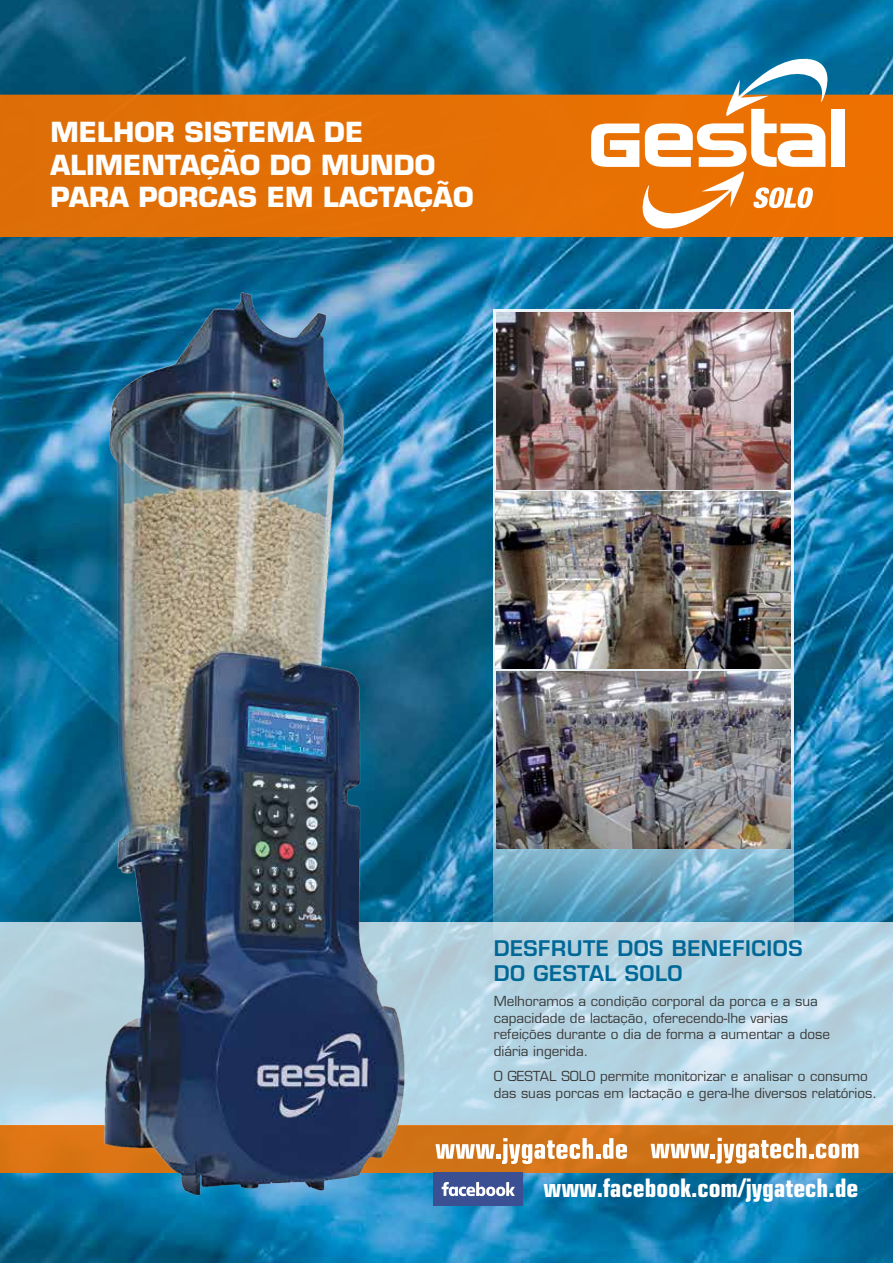
<style>
.page{position:relative;width:893px;height:1263px;background:#fff}
.page>*{position:absolute;margin:0;border:0;box-sizing:border-box;transform-origin:0 0}
.t1{font:700 27px/32.4px "Eurostile LT Std";color:#fff}
.t2{font:700 condensed 25.5px "Eurostile";color:#fff}
.t3{font:600 21px/25.2px "Eurostile LT Std";letter-spacing:.025em;color:#006897}
.t4{font:13.5px/16.5px "Eurostile LT Std";color:#3a3a39}
</style>
<div class="page">
<img style="left:0;top:0;width:893px;height:1263px">
<div style="left:0;top:94px;width:893px;height:143px;background:#e37006"></div>
<svg style="left:597px;top:922px;width:296px;height:204px;background:#b8d6e4"></svg>
<div style="left:0;top:1126px;width:893px;height:46px;background:#cc7118"></div>
<img style="left:0;top:237px;width:597px;height:994px">
<div style="left:831px;top:109px;width:13px;height:58px;background:#fff"></div>
<svg style="left:591px;top:58px;width:238px;height:171px"></svg>
<svg style="left:494px;top:310px;width:299px;height:683px;background:#96bfd2"></svg>
<img style="left:496px;top:313px;width:295px;height:176px">
<img style="left:496px;top:672px;width:295px;height:177px">
<svg style="left:651px;top:1138px;width:207px;height:25px"></svg>
<svg style="left:436px;top:1138px;width:191px;height:26px"></svg>
<div style="left:434px;top:1172px;width:89px;height:34px;background:#3b5093"></div>
<svg style="left:442px;top:1182px;width:73px;height:15px"></svg>
<img style="left:496px;top:491px;width:295px;height:178px">
<h1 class="t1" style="left:51px;top:116px;width:424px">MELHOR SISTEMA DE<br>ALIMENTAÇÃO DO MUNDO<br>PARA PORCAS EM LACTAÇÃO</h1>
<h3 class="t3" style="left:494px;top:935px;width:310px">DESFRUTE DOS BENEFICIOS<br>DO GESTAL SOLO</h3>
<p class="t4" style="left:494px;top:993px;width:338px">Melhoramos a condição corporal da porca e a sua capacidade de lactação, oferecendo-lhe varias refeições durante o dia de forma a aumentar a dose diária ingerida.</p>
<p class="t4" style="left:494px;top:1068px;width:385px">O GESTAL SOLO permite monitorizar e analisar o consumo das suas porcas em lactação e gera-lhe diversos relatórios.</p>
<h2 class="t2" style="left:543px;top:1172px;width:317px">www.facebook.com/jygatech.de</h2>
</div>
